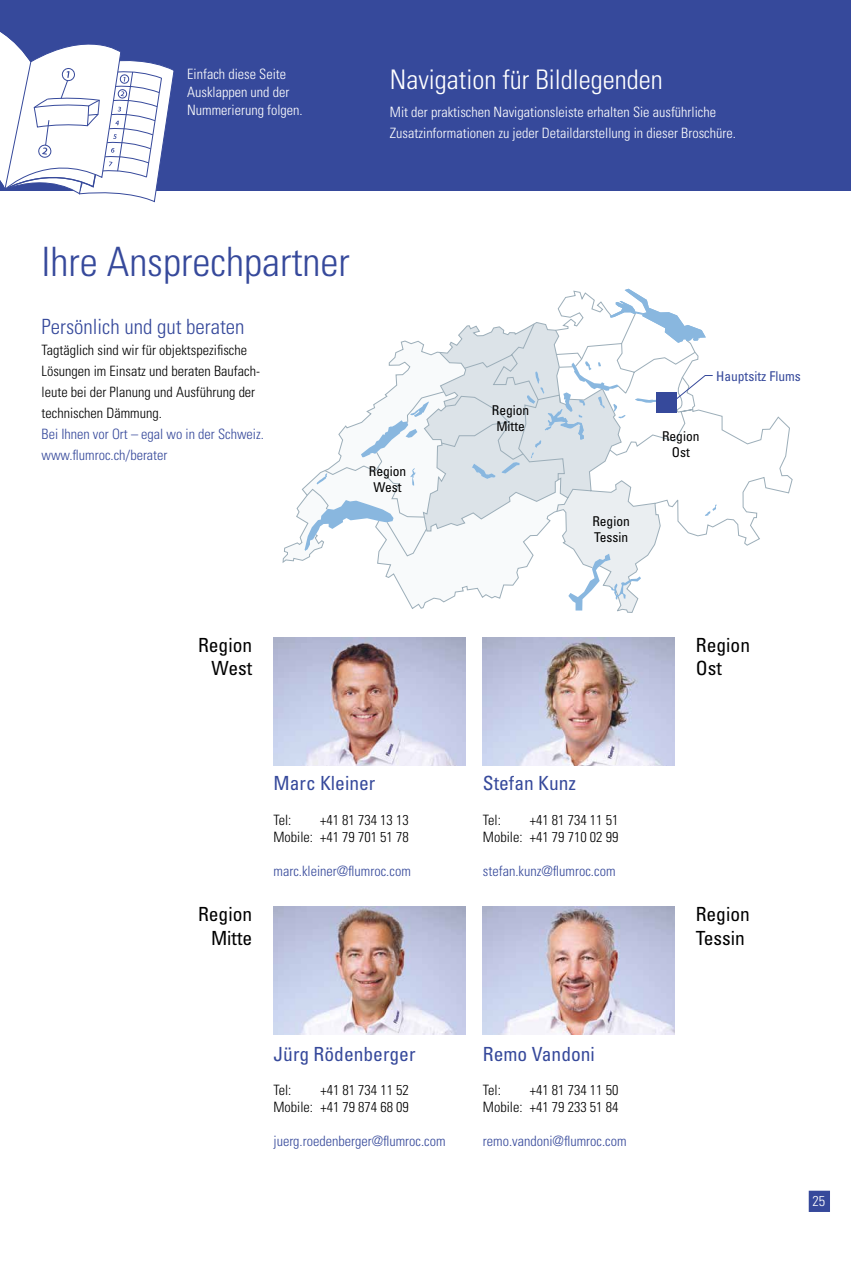
<style>
.page{position:relative;width:851px;height:1263px;background:#fff}
.page>*{position:absolute;margin:0;border:0;box-sizing:border-box;transform-origin:0 0}
.t1{font:300 condensed 40.5px "Univers LT Std";color:#36499b}
.t2{font:300 condensed 27px "Univers LT Std";color:#fff}
.t3{font:300 condensed 21px "Univers LT Std";color:#36499b}
.t4{font:condensed 19.5px "Univers LT Std";color:#36499b}
.t5{font:condensed 19.5px/23.4px "Univers LT Std";color:#000;text-align:right}
.t6{font:300 condensed 14.25px/17.1px "Univers LT Std";color:#000;text-align:right}
.t7{font:300 condensed 14.25px/18px "Univers LT Std";color:#fff}
.t8{font:300 condensed 14.25px/21px "Univers LT Std";color:#36499b}
.t9{font:condensed 13.5px/16.2px "Univers LT Std";color:#000;text-align:center}
.t10{font:condensed 13.5px "Univers LT Std";color:#36499b}
</style>
<div class="page">
<div style="left:0;top:0;width:850px;height:191px;background:#36499b"></div>
<svg style="left:0;top:32px;width:174px;height:170px"></svg>
<img style="left:273px;top:638px;width:192px;height:127px">
<img style="left:273px;top:907px;width:192px;height:127px">
<img style="left:483px;top:638px;width:191px;height:127px">
<img style="left:483px;top:907px;width:191px;height:127px">
<svg style="left:282px;top:414px;width:510px;height:199px"></svg>
<svg style="left:304px;top:289px;width:412px;height:323px"></svg>
<div style="left:808px;top:1191px;width:21px;height:21px;background:#36499b"></div>
<p class="t7" style="left:187px;top:65px;width:117px">Einfach diese Seite<br>Ausklappen und der<br>Nummerierung folgen.</p>
<h2 class="t2" style="left:390px;top:64px;width:274px">Navigation für Bildlegenden</h2>
<p class="t7" style="left:390px;top:101px;width:347px;line-height:21px">Mit der praktischen Navigationsleiste erhalten Sie ausführliche<br>Zusatzinformationen zu jeder Detaildarstellung in dieser Broschüre.</p>
<h1 class="t1" style="left:42px;top:238px;width:310px">Ihre Ansprechpartner</h1>
<h3 class="t3" style="left:42px;top:314px;width:204px">Persönlich und gut beraten</h3>
<p class="t6" style="left:42px;top:340px;width:220px;line-height:21px;text-align:left">Tagtäglich sind wir für objektspezifische Lösungen im Einsatz und beraten Baufach&shy;leute bei der Planung und Ausführung der technischen Dämmung.</p>
<p class="t8" style="left:42px;top:424px;width:224px">Bei Ihnen vor Ort – egal wo in der Schweiz. www.flumroc.ch/berater</p>
<p class="t9" style="left:369px;top:462px;width:39px">Region<br>West</p>
<h3 class="t5" style="left:198px;top:633px;width:56px">Region<br>West</h3>
<h3 class="t5" style="left:198px;top:902px;width:56px">Region<br>Mitte</h3>
<h3 class="t4" style="left:273px;top:771px;width:103px">Marc Kleiner</h3>
<p class="t6" style="left:273px;top:811px;width:19px">Tel:</p>
<p class="t6" style="left:273px;top:811px;width:137px">+41 81 734 13 13<br>Mobile: +41 79 701 51 78</p>
<p class="t8" style="left:273px;top:860px;width:139px">marc.kleiner@flumroc.com</p>
<p class="t9" style="left:491px;top:401px;width:39px">Region<br>Mitte</p>
<p class="t9" style="left:592px;top:513px;width:39px;text-align:left">Region<br>Tessin</p>
<p class="t10" style="left:716px;top:367px;width:86px">Hauptsitz Flums</p>
<p class="t9" style="left:662px;top:428px;width:39px">Region<br>Ost</p>
<h3 class="t5" style="left:695px;top:633px;width:56px;text-align:left">Region<br>Ost</h3>
<h3 class="t4" style="left:483px;top:771px;width:95px">Stefan Kunz</h3>
<p class="t6" style="left:483px;top:811px;width:19px">Tel:</p>
<p class="t6" style="left:483px;top:811px;width:137px">+41 81 734 11 51<br>Mobile: +41 79 710 02 99</p>
<p class="t8" style="left:483px;top:860px;width:134px">stefan.kunz@flumroc.com</p>
<h3 class="t5" style="left:695px;top:902px;width:56px;text-align:left">Region<br>Tessin</h3>
<h3 class="t4" style="left:273px;top:1041px;width:143px">Jürg Rödenberger</h3>
<p class="t6" style="left:273px;top:1081px;width:19px">Tel:</p>
<p class="t6" style="left:273px;top:1081px;width:137px">+41 81 734 11 52<br>Mobile: +41 79 874 68 09</p>
<p class="t8" style="left:273px;top:1131px;width:174px">juerg.roedenberger@flumroc.com</p>
<h3 class="t4" style="left:483px;top:1041px;width:113px">Remo Vandoni</h3>
<p class="t6" style="left:483px;top:1081px;width:19px">Tel:</p>
<p class="t6" style="left:483px;top:1081px;width:137px">+41 81 734 11 50<br>Mobile: +41 79 233 51 84</p>
<p class="t8" style="left:483px;top:1131px;width:145px">remo.vandoni@flumroc.com</p>
<p class="t7" style="left:812px;top:1192px;width:14px">25</p>
</div>
